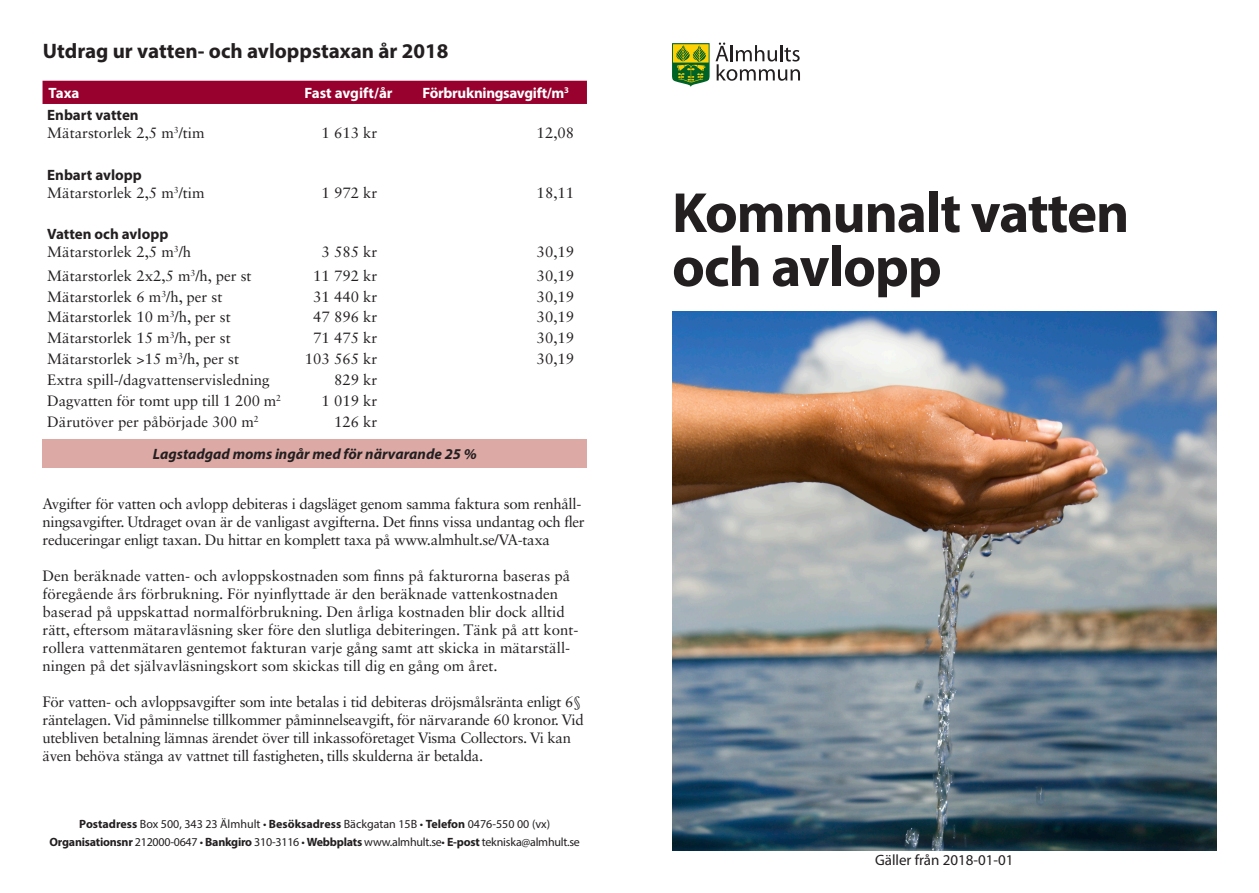
<style>
.page{position:relative;width:1259px;height:893px;background:#fff}
.page>*{position:absolute;margin:0;border:0;box-sizing:border-box;transform-origin:0 0}
.t1{font:700 57px/54px "Myriad Pro";letter-spacing:-.02em;color:#231f20}
.t2{font:700 21px "Myriad Pro";color:#231f20}
.t3{font:15px/18px "Sabon LT Std";color:#231f20}
.t4{font:15px/18px "Sabon LT Std";letter-spacing:-.02em;color:#231f20}
.t5{font:700 15px "Myriad Pro";color:#231f20}
.t6{font:italic 700 15px "Myriad Pro";color:#231f20}
.t7{font:700 15px "Myriad Pro";letter-spacing:-.02em;color:#fff}
.t8{font:15px "Myriad Pro";color:#231f20}
.t9{font:700 15px "Myriad Pro";color:#fff}
.Myriad_Pro_Regular{font:12px "Myriad Pro";letter-spacing:-.01em;color:#231f20}
.s1{font-weight:700}
</style>
<div class="page">
<div style="left:43px;top:81px;width:544px;height:23px;background:#98012d"></div>
<div style="left:43px;top:439px;width:544px;height:29px;background:#dca9a5"></div>
<img style="left:672px;top:312px;width:544px;height:538px">
<svg style="left:672px;top:43px;width:37px;height:44px;background:#799b2c"></svg>
<svg style="left:715px;top:43px;width:85px;height:38px"></svg>
<p class="t2" style="left:43px;top:37px;width:407px">Utdrag ur vatten- och avloppstaxan år 2018</p>
<p class="t7" style="left:49px;top:83px;width:32px">Taxa</p>
<p class="t9" style="left:304px;top:83px;width:90px">Fast avgift/år</p>
<p class="t7" style="left:423px;top:83px;width:148px">Förbrukningsavgift/m<sup>3</sup></p>
<p class="t5" style="left:47px;top:105px;width:93px">Enbart vatten</p>
<p class="t3" style="left:47px;top:124px;width:159px">Mätarstorlek 2,5 m<sup>3</sup>/tim</p>
<p class="t3" style="left:321px;top:124px;width:57px">1 613 kr</p>
<p class="t3" style="left:536px;top:124px;width:39px">12,08</p>
<p class="t5" style="left:47px;top:165px;width:96px">Enbart avlopp</p>
<p class="t3" style="left:47px;top:183px;width:159px">Mätarstorlek 2,5 m<sup>3</sup>/tim</p>
<p class="t3" style="left:321px;top:183px;width:57px">1 972 kr</p>
<p class="t3" style="left:536px;top:183px;width:39px">18,11</p>
<p class="t5" style="left:47px;top:224px;width:123px">Vatten och avlopp</p>
<p class="t3" style="left:47px;top:243px;width:146px">Mätarstorlek 2,5 m<sup>3</sup>/h</p>
<p class="t3" style="left:321px;top:243px;width:57px">3 585 kr</p>
<p class="t3" style="left:536px;top:243px;width:39px">30,19</p>
<p class="t3" style="left:47px;top:266px;width:206px">Mätarstorlek 2x2,5 m<sup>3</sup>/h, per st</p>
<p class="t3" style="left:313px;top:266px;width:66px">11 792 kr</p>
<p class="t3" style="left:536px;top:266px;width:39px">30,19</p>
<p class="t3" style="left:47px;top:287px;width:177px">Mätarstorlek 6 m<sup>3</sup>/h, per st</p>
<p class="t3" style="left:313px;top:287px;width:66px">31 440 kr</p>
<p class="t3" style="left:536px;top:287px;width:39px">30,19</p>
<p class="t3" style="left:47px;top:308px;width:185px">Mätarstorlek 10 m<sup>3</sup>/h, per st</p>
<p class="t3" style="left:313px;top:308px;width:66px">47 896 kr</p>
<p class="t3" style="left:536px;top:308px;width:39px">30,19</p>
<p class="t3" style="left:47px;top:329px;width:185px">Mätarstorlek 15 m<sup>3</sup>/h, per st</p>
<p class="t3" style="left:313px;top:329px;width:66px">71 475 kr</p>
<p class="t3" style="left:536px;top:329px;width:39px">30,19</p>
<p class="t3" style="left:47px;top:350px;width:193px">Mätarstorlek &gt;15 m<sup>3</sup>/h, per st</p>
<p class="t3" style="left:305px;top:350px;width:74px">103 565 kr</p>
<p class="t3" style="left:536px;top:350px;width:39px">30,19</p>
<p class="t3" style="left:47px;top:371px;width:224px">Extra spill-/dagvattenservisledning</p>
<p class="t3" style="left:334px;top:371px;width:45px">829 kr</p>
<p class="t3" style="left:47px;top:391px;width:235px">Dagvatten för tomt upp till 1 200 m<sup>2</sup></p>
<p class="t3" style="left:321px;top:391px;width:57px">1 019 kr</p>
<p class="t3" style="left:47px;top:412px;width:213px">Därutöver per påbörjade 300 m<sup>2</sup></p>
<p class="t3" style="left:334px;top:412px;width:45px">126 kr</p>
<p class="t6" style="left:153px;top:444px;width:325px">Lagstadgad moms ingår med för närvarande 25 %</p>
<p class="t4" style="left:43px;top:495px;width:544px">Avgifter för vatten och avlopp debiteras i dagsläget genom samma faktura som renhåll&shy;ningsavgifter. Utdraget ovan är de vanligast avgifterna. Det finns vissa undantag och fler reduceringar enligt taxan. Du hittar en komplett taxa på www.almhult.se/VA-taxa</p>
<p class="t3" style="left:43px;top:567px;width:537px">Den beräknade vatten- och avloppskostnaden som finns på fakturorna baseras på föregående års förbrukning. För nyinflyttade är den beräknade vattenkostnaden baserad på uppskattad normalförbrukning. Den årliga kostnaden blir dock alltid rätt, eftersom mätaravläsning sker före den slutliga debiteringen. Tänk på att kont&shy;rollera vattenmätaren gentemot fakturan varje gång samt att skicka in mätarställ&shy;ningen på det självavläsningskort som skickas till dig en gång om året.</p>
<p class="t4" style="left:43px;top:693px;width:543px">För vatten- och avloppsavgifter som inte betalas i tid debiteras dröjsmålsränta enligt 6§ räntelagen. Vid påminnelse tillkommer påminnelseavgift, för närvarande 60 kronor. Vid utebliven betalning lämnas ärendet över till inkassoföretaget Visma Collectors. Vi kan även behöva stänga av vattnet till fastigheten, tills skulderna är betalda.</p>
<p class="Myriad_Pro_Regular" style="left:79px;top:817px;width:472px"><span class="s1">Postadress</span> Box 500, 343 23 Älmhult • <span class="s1">Besöksadress</span> Bäckgatan 15B • <span class="s1">Telefon</span> 0476-550 00 (vx)</p>
<p class="Myriad_Pro_Regular" style="left:50px;top:835px;width:532px"><span class="s1">Organisationsnr</span> 212000-0647 • <span class="s1">Bankgiro</span> 310-3116 • <span class="s1">Webbplats</span> www.almhult.se• <span class="s1">E-post</span> tekniska@almhult.se</p>
<p class="t1" style="left:672px;top:184px;width:459px">Kommunalt vatten och avlopp</p>
<p class="t8" style="left:875px;top:851px;width:140px">Gäller från 2018-01-01</p>
</div>
